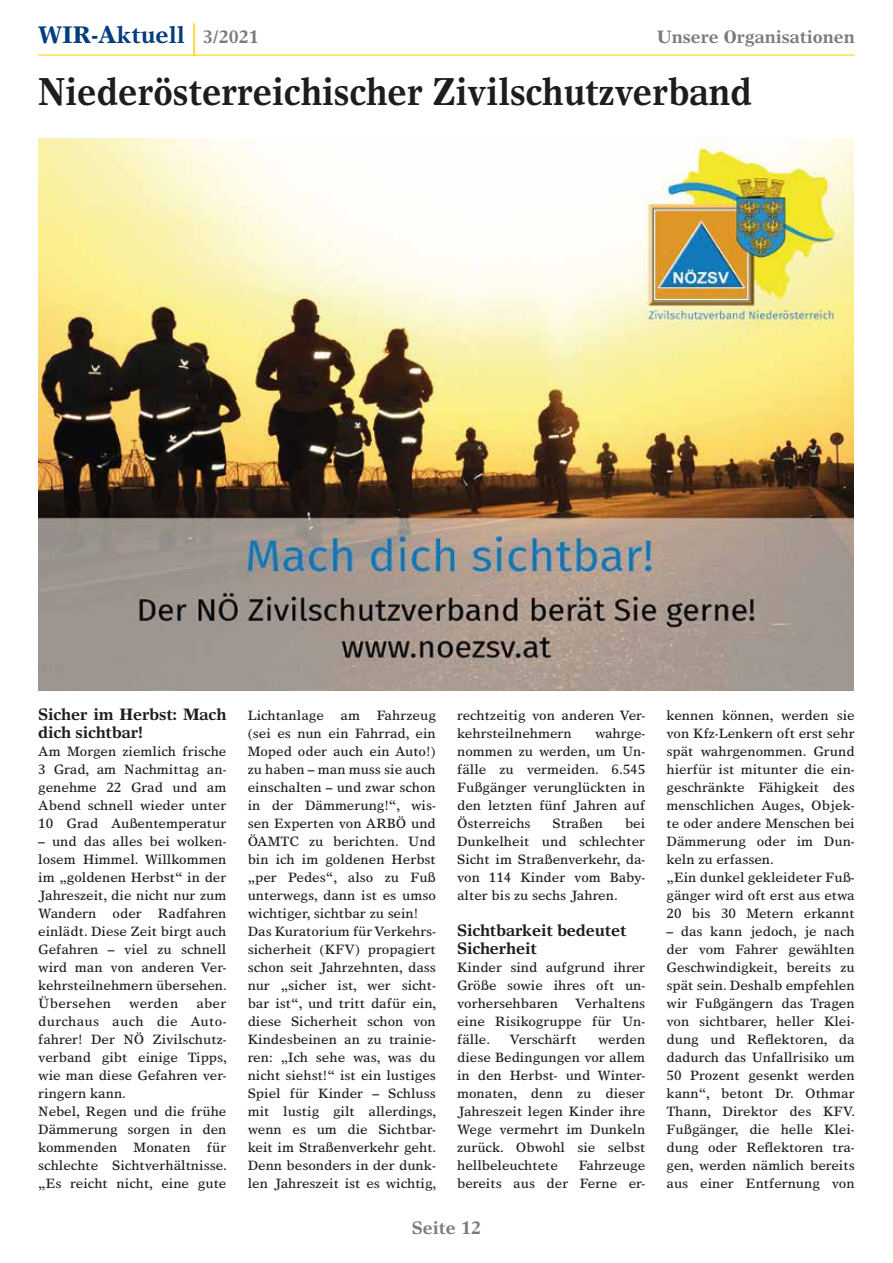
<style>
.page{position:relative;width:893px;height:1263px;background:#fff}
.page>*{position:absolute;margin:0;border:0;box-sizing:border-box;transform-origin:0 0}
.t1{font:700 39px "Times Europa LT Std";color:#1d1d1b;scale:.9 1}
.t2{font:700 24px "Times Europa LT Std";color:#003d7c}
.t3{font:700 18px "Times Europa LT Std";color:#7c7b7b}
.t4{font:700 16.5px/18px "Times Europa LT Std";letter-spacing:-.01em;color:#1d1d1b}
.t5{font:13.5px/18px "Times Europa LT Std";color:#1d1d1b;text-align:justify}
.s1{font-size:18px;color:#7c7b7b}
</style>
<div class="page">
<hr style="left:193px;top:23px;width:1px;height:33px;background:#ffd500">
<hr style="left:38px;top:55px;width:817px;height:1px;background:#ffd500">
<hr style="left:194px;top:23px;width:1px;height:33px;background:#ffd500">
<img style="left:38px;top:139px;width:815px;height:552px">
<h2 class="t2" style="left:38px;top:20px;width:222px">WIR-Aktuell <span class="s1">3/2021</span></h2>
<h3 class="t3" style="left:657px;top:26px;width:199px">Unsere Organisationen</h3>
<h1 class="t1" style="left:38px;top:68px;width:794px">Niederösterreichischer Zivilschutzverband</h1>
<p class="t4" style="left:38px;top:705px;width:190px">Sicher im Herbst: Mach dich sichtbar!</p>
<p class="t5" style="left:38px;top:742px;width:190px">Am Morgen ziemlich frische 3 Grad, am Nachmittag an&shy;genehme 22 Grad und am Abend schnell wieder unter 10 Grad Außentemperatur</p>
<p class="t5" style="left:38px;top:832px;width:190px">– und das alles bei wolken&shy;losem Himmel. Willkommen im „goldenen Herbst“ in der Jahreszeit, die nicht nur zum Wandern oder Radfahren einlädt. Diese Zeit birgt auch Gefahren – viel zu schnell wird man von anderen Ver&shy;kehrsteilnehmern übersehen.<br>Übersehen</p>
<p class="t5" style="left:38px;top:994px;width:190px;text-align:left;text-indent:158px">aber durchaus auch die Auto&shy;fahrer! Der NÖ Zivilschutz&shy;verband gibt einige Tipps, wie man diese Gefahren ver&shy;ringern kann.<br>Nebel, Regen und die frühe<br>Dämmerung sorgen in den kommenden Monaten für schlechte Sichtverhältnisse. „Es reicht nicht, eine gute</p>
<p class="t5" style="left:129px;top:994px;width:50px">werden</p>
<p class="t5" style="left:248px;top:706px;width:190px;text-align:left">Lichtanlage am Fahrzeug (sei es nun ein Fahrrad, ein<br>Moped oder auch ein Auto!) zu haben – man muss sie auch einschalten – und zwar schon in der Dämmerung!“, wis&shy;sen Experten von ARBÖ und<br>ÖAMTC zu berichten. Und bin ich im goldenen Herbst „per Pedes“, also zu Fuß unterwegs, dann ist es umso wichtiger, sichtbar zu sein!<br>Das Kuratorium für Verkehrs&shy;sicherheit (KFV) propagiert schon seit Jahrzehnten, dass nur „sicher ist, wer sicht&shy;bar ist“, und tritt dafür ein, diese Sicherheit schon von<br>Kindesbeinen an zu trainie&shy;ren: „Ich sehe was, was du nicht siehst!“ ist ein lustiges<br>Spiel für Kinder – Schluss mit lustig gilt allerdings, wenn es um die Sichtbar&shy;keit im Straßenverkehr geht.<br>Denn besonders in der dunk&shy;len Jahreszeit ist es wichtig,</p>
<p class="t5" style="left:457px;top:706px;width:188px">rechtzeitig von anderen Ver-- kehrsteilnehmern</p>
<p class="t5" style="left:457px;top:724px;width:190px;text-indent:138px">wahrge&shy;nommen zu werden, um Un&shy;fälle zu vermeiden. 6.545<br>Fußgänger verunglückten in den letzten fünf Jahren auf Österreichs</p>
<p class="t5" style="left:457px;top:814px;width:190px;text-indent:168px">bei Dunkelheit und schlechter Sicht im Straßenverkehr, da&shy;von 114 Kinder vom Baby&shy;alter bis zu sechs Jahren.</p>
<p class="t4" style="left:457px;top:921px;width:171px">Sichtbarkeit bedeutet<br>Sicherheit</p>
<p class="t5" style="left:457px;top:958px;width:190px">Kinder sind aufgrund ihrer Größe sowie ihres oft un&shy;vorhersehbaren</p>
<p class="t5" style="left:552px;top:814px;width:52px">Straßen</p>
<p class="t5" style="left:457px;top:994px;width:190px;text-indent:118px">Verhaltens eine Risikogruppe für Un&shy;fälle.</p>
<p class="t5" style="left:457px;top:1030px;width:190px;text-indent:141px">werden diese Bedingungen vor allem in den Herbst- und Winter&shy;monaten, denn zu dieser Jahreszeit legen Kinder ihre Wege vermehrt im Dunkeln zurück. Obwohl sie selbst hellbeleuchtete</p>
<p class="t5" style="left:509px;top:1030px;width:69px">Verschärft</p>
<p class="t5" style="left:457px;top:1156px;width:190px;text-align:right">Fahrzeuge<br>bereits aus der Ferne er-</p>
<h3 class="t3" style="left:412px;top:1216px;width:71px">Seite 12</h3>
<p class="t5" style="left:666px;top:706px;width:190px;text-align:left">kennen können, werden sie von Kfz-Lenkern oft erst sehr spät wahrgenommen. Grund hierfür ist mitunter die ein&shy;geschränkte Fähigkeit des menschlichen Auges, Objek&shy;te oder andere Menschen bei<br>Dämmerung oder im Dun&shy;keln zu erfassen.<br>„Ein dunkel gekleideter Fuß&shy;gänger wird oft erst aus etwa<br>20 bis 30 Metern erkannt</p>
<p class="t5" style="left:666px;top:922px;width:190px">– das kann jedoch, je nach der vom Fahrer gewählten Geschwindigkeit, bereits zu spät sein. Deshalb empfehlen wir Fußgängern das Tragen von sichtbarer, heller Klei&shy;dung und Reflektoren, da dadurch das Unfallrisiko um 50 Prozent gesenkt werden kann“, betont Dr. Othmar Thann, Direktor des KFV.<br>Fußgänger, die helle Klei&shy;dung oder Reflektoren tra&shy;gen, werden nämlich bereits aus einer Entfernung von</p>
</div>
